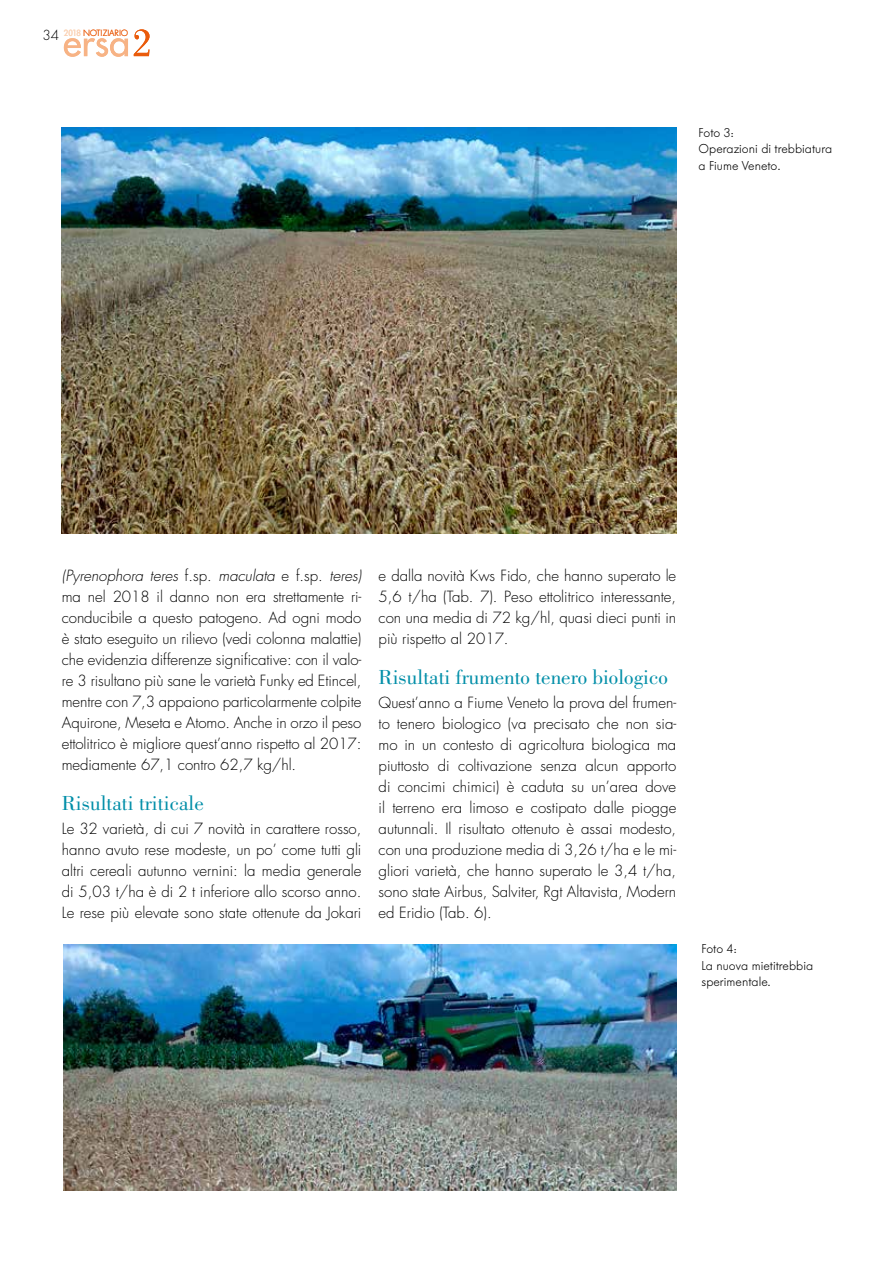
<style>
.page{position:relative;width:893px;height:1263px;background:#fff}
.page>*{position:absolute;margin:0;border:0;box-sizing:border-box;transform-origin:0 0}
.t1{font:21px "Bodoni";color:#008ea8}
.t2{font:300 15px/21px "Futura Std";color:#000;text-align:justify}
.t3{font:300 12.75px/16.5px "Futura BQ";color:#000}
.t4{font:300 9px "Futura BQ";letter-spacing:-.01em;color:#ea5b0b}
.s1{font-family:"Futura Std";font-size:13.5px;color:#000}
.s2{font-weight:400;color:#fbd3b6}
.s3{font-style:italic}
</style>
<div class="page">
<svg style="left:64px;top:38px;width:64px;height:19px"></svg>
<svg style="left:134px;top:29px;width:16px;height:27px"></svg>
<img style="left:62px;top:128px;width:614px;height:406px">
<img style="left:64px;top:945px;width:612px;height:246px">
<p class="t4" style="left:43px;top:28px;width:87px"><span class="s1">34</span> <span class="s2">2018</span> NOTIZIARIO</p>
<p class="t3" style="left:699px;top:124px;width:135px">Foto 3:<br>Operazioni di trebbiatura a Fiume Veneto.</p>
<p class="t2" style="left:62px;top:565px;width:301px"><span class="s3">(Pyrenophora teres</span> f.sp. <span class="s3">maculata</span> e f.sp. <span class="s3">teres) </span>ma nel 2018 il danno non era strettamente ri&shy;conducibile a questo patogeno. Ad ogni modo è stato eseguito un rilievo (vedi colonna malattie) che evidenzia differenze significative: con il valo&shy;re 3 risultano più sane le varietà Funky ed Etincel, mentre con 7,3 appaiono particolarmente colpite Aquirone, Meseta e Atomo. Anche in orzo il peso ettolitrico è migliore quest’anno rispetto al 2017: mediamente 67,1 contro 62,7 kg/hl.</p>
<h1 class="t1" style="left:62px;top:792px;width:144px">Risultati triticale</h1>
<p class="t2" style="left:62px;top:819px;width:301px">Le 32 varietà, di cui 7 novità in carattere rosso, hanno avuto rese modeste, un po’ come tutti gli altri cereali autunno vernini: la media generale di 5,03 t/ha è di 2 t inferiore allo scorso anno.<br>Le rese più elevate sono state ottenute da Jokari</p>
<p class="t2" style="left:379px;top:565px;width:299px">e dalla novità Kws Fido, che hanno superato le 5,6 t/ha (Tab. 7). Peso ettolitrico interessante, con una media di 72 kg/hl, quasi dieci punti in più rispetto al 2017.</p>
<h1 class="t1" style="left:379px;top:666px;width:291px">Risultati frumento tenero biologico</h1>
<p class="t2" style="left:379px;top:693px;width:299px">Quest’anno a Fiume Veneto la prova del frumen&shy;to tenero biologico (va precisato che non sia&shy;mo in un contesto di agricoltura biologica ma piuttosto di coltivazione senza alcun apporto di concimi chimici) è caduta su un’area dove il terreno era limoso e costipato dalle piogge autunnali. Il risultato ottenuto è assai modesto, con una produzione media di 3,26 t/ha e le mi&shy;gliori varietà, che hanno superato le 3,4 t/ha, sono state Airbus, Salviter, Rgt Altavista, Modern ed Eridio (Tab. 6).</p>
<p class="t3" style="left:702px;top:941px;width:113px">Foto 4:<br>La nuova mietitrebbia sperimentale.</p>
</div>
